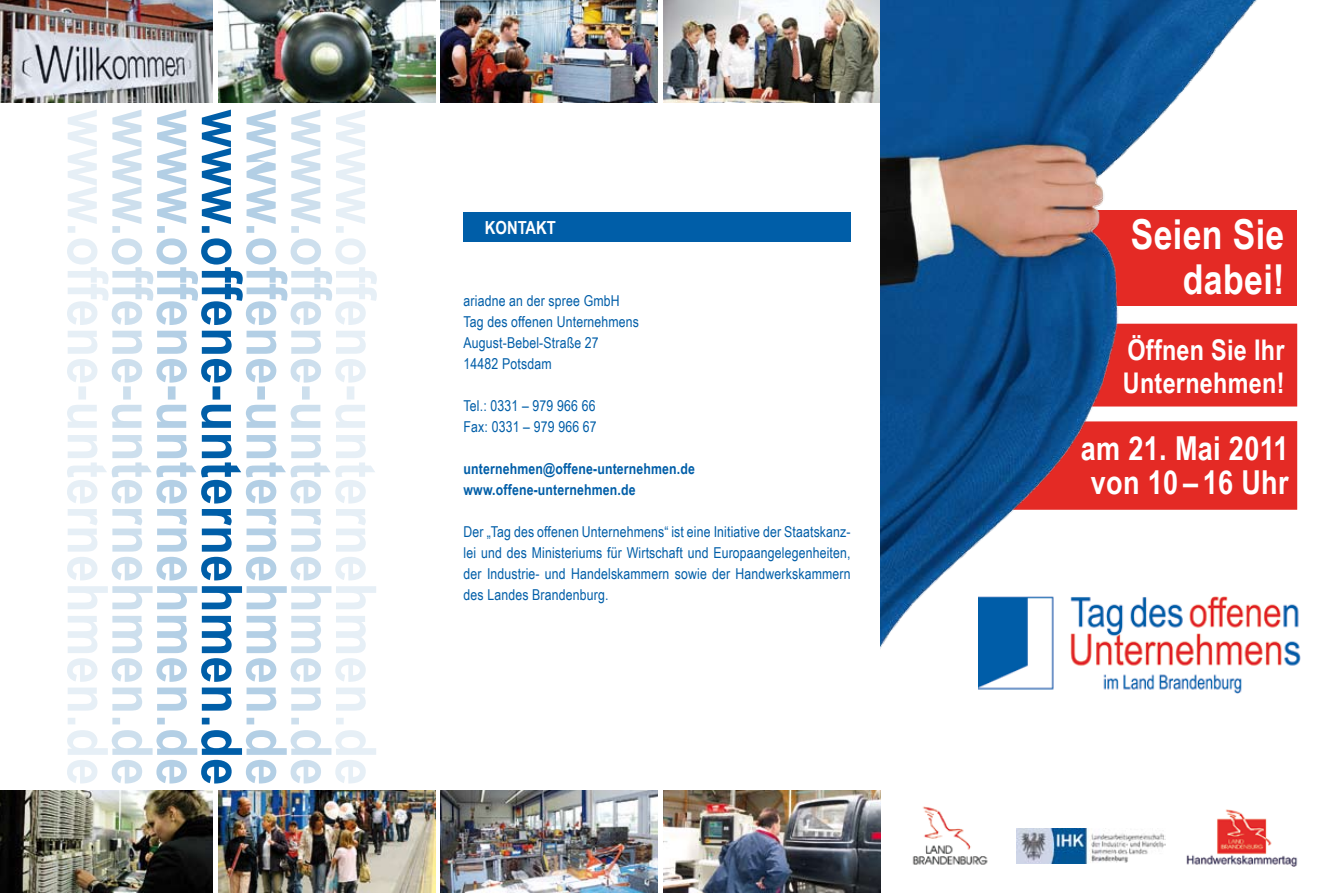
<style>
.page{position:relative;width:1327px;height:893px;background:#fff}
.page>*{position:absolute;margin:0;border:0;box-sizing:border-box;transform-origin:0 0}
.t1{font:700 41.25px/45px "Arial Narrow";letter-spacing:.01em;color:#fff;text-align:right}
.t2{font:700 33px/34.5px "Arial Narrow";letter-spacing:.01em;color:#fff}
.t3{font:700 28.5px/33px "Arial Narrow";letter-spacing:.01em;color:#fff}
.t4{font:700 18px "Arial Narrow";color:#fff}
.t5{font:15px/21px "Arial Narrow";letter-spacing:.01em;color:#005ea8}
.t6{font:700 15px/21px "Arial Narrow";letter-spacing:.01em;color:#005ea8}
</style>
<div class="page">
<div style="left:463px;top:212px;width:387px;height:30px;background:#005ea8"></div>
<img style="left:441px;top:791px;width:217px;height:102px">
<img style="left:663px;top:791px;width:217px;height:102px">
<img style="left:0;top:791px;width:213px;height:102px">
<img style="left:218px;top:791px;width:217px;height:102px">
<img style="left:0;top:0;width:212px;height:102px">
<img style="left:218px;top:0;width:217px;height:102px">
<img style="left:441px;top:0;width:217px;height:102px">
<img style="left:664px;top:0;width:216px;height:102px">
<svg style="left:67px;top:110px;width:310px;height:673px"></svg>
<img style="left:912px;top:806px;width:76px;height:59px">
<img style="left:1186px;top:809px;width:112px;height:57px">
<img style="left:1016px;top:829px;width:149px;height:34px">
<img style="left:880px;top:0;width:421px;height:694px">
<p class="t4" style="left:485px;top:214px;width:73px">Kontakt</p>
<p class="t5" style="left:463px;top:290px;width:177px">ariadne an der spree GmbH<br>Tag des offenen Unternehmens<br>August-Bebel-Straße 27<br>14482 Potsdam</p>
<p class="t5" style="left:463px;top:395px;width:135px">Tel.: 0331 – 979 966 66<br>Fax: 0331 – 979 966 67</p>
<p class="t6" style="left:463px;top:457px;width:233px">unternehmen@offene-unternehmen.de www.offene-unternehmen.de</p>
<p class="t5" style="left:463px;top:521px;width:388px;text-align:justify">Der „Tag des offenen Unternehmens“ ist eine Initiative der Staatskanz&shy;lei und des Ministeriums für Wirtschaft und Europaangelegenheiten, der Industrie- und Handelskammern sowie der Handwerkskammern des Landes Brandenburg.</p>
<h1 class="t1" style="left:1130px;top:210px;width:155px">Seien Sie dabei!</h1>
<h3 class="t3" style="left:1123px;top:332px;width:163px">Öffnen Sie Ihr<br>Unternehmen!</h3>
<h2 class="t2" style="left:1081px;top:429px;width:210px">am 21. Mai 2011 von 10 – 16 Uhr</h2>
</div>
